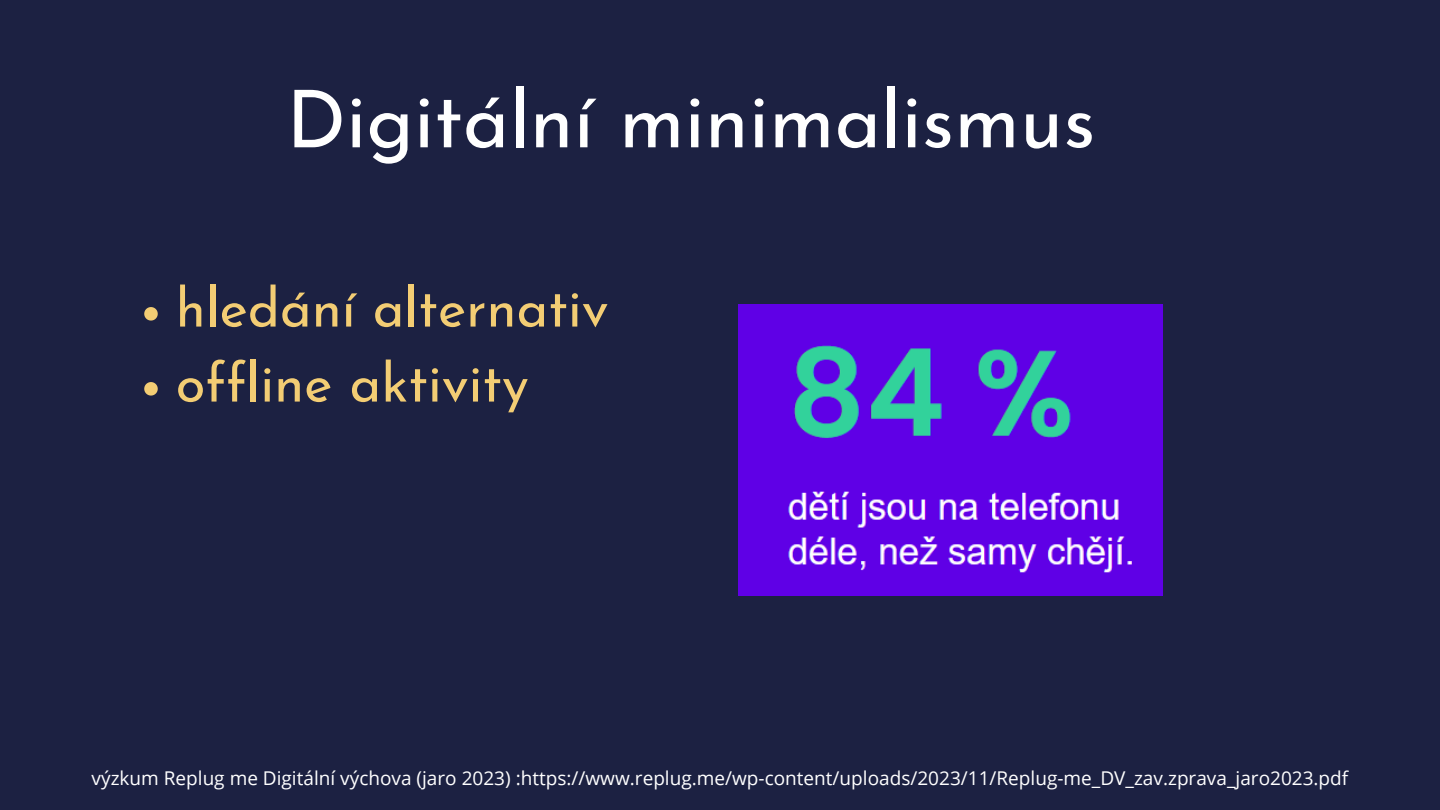
<style>
.page{position:relative;width:1440px;height:810px;background:#1c2142}
.page>*{position:absolute;margin:0;border:0;box-sizing:border-box;transform-origin:0 0}
.t1{font:79.5px "Josefin Sans";color:#fff}
.t2{font:54.2px "Josefin Sans";color:#f3cd74}
.t3{font:19px "Open Sans";color:#fff}
</style>
<div class="page">
<svg style="left:144px;top:307px;width:14px;height:14px"></svg>
<svg style="left:144px;top:382px;width:14px;height:14px"></svg>
<img style="left:739px;top:305px;width:423px;height:290px">
<p class="t1" style="left:286px;top:88px;width:811px">Digitální minimalismus</p>
<h1 class="t2" style="left:176px;top:286px;width:434px">hledání alternativ</h1>
<p class="t2" style="left:176px;top:361px;width:355px">offline aktivity</p>
<p class="t3" style="left:92px;top:765px;width:1258px">výzkum Replug me Digitální výchova (jaro 2023) :https://www.replug.me/wp-content/uploads/2023/11/Replug-me_DV_zav.zprava_jaro2023.pdf</p>
</div>
